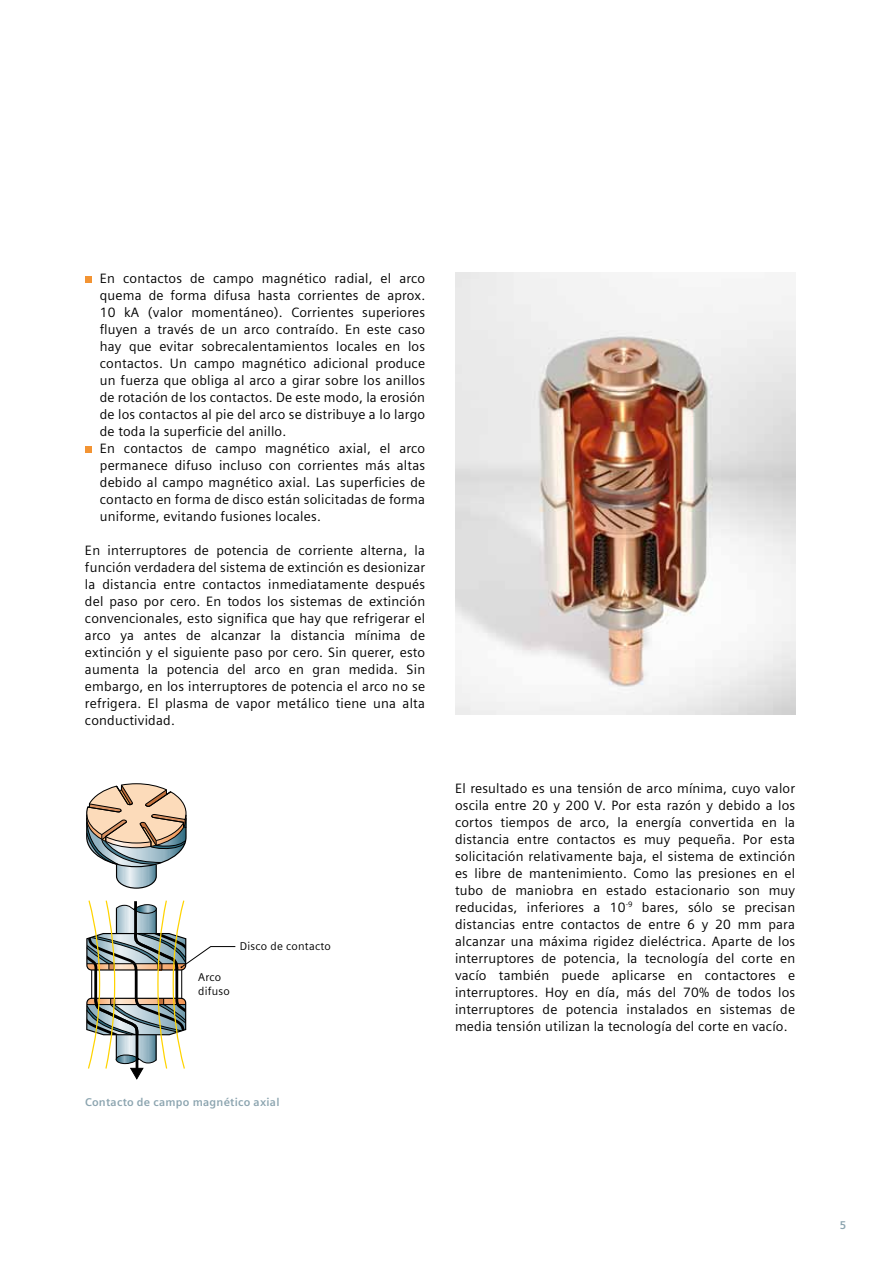
<style>
.page{position:relative;width:893px;height:1263px;background:#fff}
.page>*{position:absolute;margin:0;border:0;box-sizing:border-box;transform-origin:0 0}
.t1{font:13.5px/17px "Siemens Sans";letter-spacing:.015em;color:#000;text-align:justify}
.t2{font:700 11.25px "Siemens Sans";letter-spacing:.02em;color:#8ba4af}
.t3{font:11.25px/13.5px "Siemens Sans";letter-spacing:.02em;color:#000}
</style>
<div class="page">
<div style="left:85px;top:276px;width:6px;height:7px;background:#f39433"></div>
<div style="left:85px;top:446px;width:6px;height:7px;background:#f39433"></div>
<img style="left:455px;top:272px;width:340px;height:442px">
<svg style="left:86px;top:783px;width:101px;height:106px"></svg>
<svg style="left:86px;top:900px;width:150px;height:180px"></svg>
<p class="t1" style="left:100px;top:269px;width:327px;text-align:left">En contactos de campo magnético radial, el arco quema de forma difusa hasta corrientes de aprox.<br>10 kA (valor momentáneo). Corrientes superiores fluyen a través de un arco contraído. En este caso hay que evitar sobrecalentamientos locales en los contactos. Un campo magnético adicional produce un fuerza que obliga al arco a girar sobre los anillos de rotación de los contactos. De este modo, la erosión de los contactos al pie del arco se distribuye a lo largo de toda la superficie del anillo.<br>En contactos de campo magnético axial, el arco permanece difuso incluso con corrientes más altas debido al campo magnético axial. Las superficies de contacto en forma de disco están solicitadas de forma uniforme, evitando fusiones locales.</p>
<p class="t1" style="left:85px;top:542px;width:342px">En interruptores de potencia de corriente alterna, la función verdadera del sistema de extinción es desionizar la distancia entre contactos inmediatamente después del paso por cero. En todos los sistemas de extinción convencionales, esto significa que hay que refrigerar el arco ya antes de alcanzar la distancia mínima de extinción y el siguiente paso por cero. Sin querer, esto aumenta la potencia del arco en gran medida. Sin embargo, en los interruptores de potencia el arco no se refrigera. El plasma de vapor metálico tiene una alta conductividad.</p>
<p class="t3" style="left:198px;top:971px;width:33px">Arco difuso</p>
<p class="t3" style="left:240px;top:940px;width:92px">Disco de contacto</p>
<p class="t2" style="left:85px;top:1095px;width:196px">Contacto de campo magnético axial</p>
<p class="t1" style="left:455px;top:780px;width:342px">El resultado es una tensión de arco mínima, cuyo valor oscila entre 20 y 200 V. Por esta razón y debido a los cortos tiempos de arco, la energía convertida en la distancia entre contactos es muy pequeña. Por esta solicitación relativamente baja, el sistema de extinción es libre de mantenimiento. Como las presiones en el tubo de maniobra en estado estacionario son muy reducidas, inferiores a 10<sup>-9</sup> bares, sólo se precisan distancias entre contactos de entre 6 y 20 mm para alcanzar una máxima rigidez dieléctrica. Aparte de los interruptores de potencia, la tecnología del corte en vacío también puede aplicarse en contactores e interruptores. Hoy en día, más del 70% de todos los interruptores de potencia instalados en sistemas de media tensión utilizan la tecnología del corte en vacío.</p>
<p class="t2" style="left:840px;top:1219px;width:8px">5</p>
</div>
